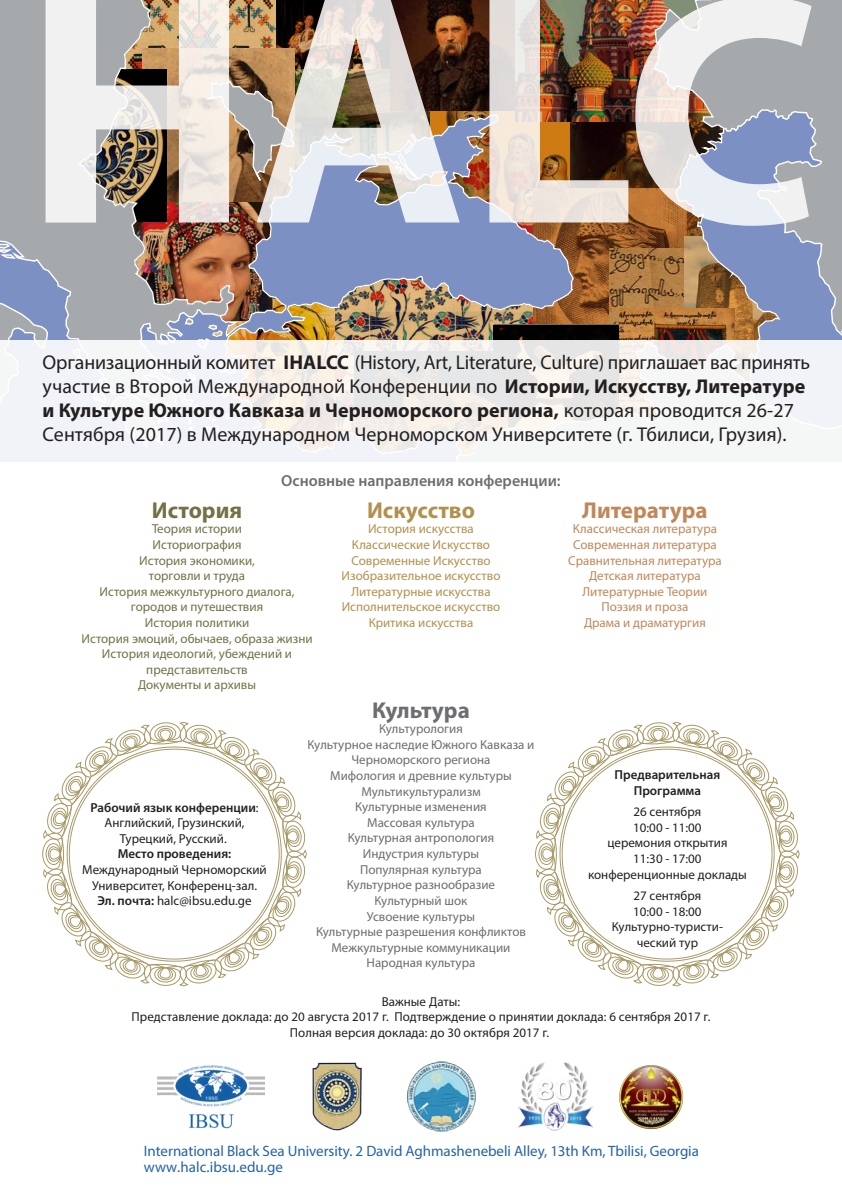
<style>
.page{position:relative;width:842px;height:1191px;background:#fff}
.page>*{position:absolute;margin:0;border:0;box-sizing:border-box;transform-origin:0 0}
.t1{font:700 23px "Myriad Pro";color:#c28759}
.t2{font:700 23px "Myriad Pro";color:#b2904d}
.t3{font:700 23px "Myriad Pro";color:#6d6e71}
.t4{font:700 23px "Myriad Pro";color:#737145}
.t5{font:20px/24px "Myriad Pro";color:#231f20}
.t6{font:600 16px "Myriad Pro";color:#6d6e71}
.t7{font:15px "Myriad Pro";letter-spacing:-.005em;color:#2462a7}
.t8{font:13px/15.6px "Myriad Pro";color:#231f20;text-align:center}
.t9{font:13px/15.6px "Myriad Pro";color:#6d6e71;text-align:center}
.t10{font:13px/15.6px "Myriad Pro";color:#737145;text-align:center}
.t11{font:13px/15.6px "Myriad Pro";color:#b2904d;text-align:center}
.t12{font:13px/15.6px "Myriad Pro";color:#c28759;text-align:center}
.t13{font:600 13px/15.6px "Myriad Pro";color:#231f20;text-align:center}
.s1{font-weight:700}
.s2{font-weight:600}
</style>
<div class="page">
<svg style="left:0;top:0;width:77px;height:340px;background:#9ca4b4"></svg>
<svg style="left:0;top:243px;width:16px;height:17px"></svg>
<div style="left:14px;top:69px;width:32px;height:153px;background:#a6a9ac"></div>
<img style="left:77px;top:0;width:765px;height:340px">
<svg style="left:184px;top:317px;width:40px;height:23px"></svg>
<svg style="left:46px;top:0;width:183px;height:222px"></svg>
<img style="left:257px;top:0;width:203px;height:222px">
<img style="left:489px;top:0;width:139px;height:222px">
<svg style="left:635px;top:0;width:176px;height:226px"></svg>
<div style="left:0;top:340px;width:842px;height:122px;background:linear-gradient(to right,#f2f2f3,#f2f1f0)"></div>
<svg style="left:42px;top:721px;width:265px;height:266px"></svg>
<svg style="left:535px;top:721px;width:265px;height:266px"></svg>
<img style="left:312px;top:1062px;width:50px;height:69px">
<img style="left:157px;top:1065px;width:108px;height:64px">
<img style="left:407px;top:1061px;width:69px;height:70px">
<img style="left:517px;top:1062px;width:76px;height:69px">
<img style="left:619px;top:1065px;width:64px;height:64px">
<p class="t5" style="left:43px;top:350px;width:769px">Организационный комитет <span class="s1">IHALCC</span> (History, Art, Literature, Culture) приглашает вас принять участие в Второй Международной Конференции по <span class="s1">Истории, Искусству, Литературе и Культуре Южного Кавказа и Черноморского региона,</span> которая проводится 26-27<br>Сентября (2017) в Международном Черноморском Университете (г. Тбилиси, Грузия).</p>
<p class="t6" style="left:281px;top:470px;width:281px">Основные направления конференции:</p>
<h1 class="t4" style="left:152px;top:495px;width:92px">История</h1>
<p class="t10" style="left:81px;top:521px;width:233px">Теория истории<br>Историография<br>История экономики,<br>торговли и труда<br>История межкультурного диалога, городов и путешествия<br>История политики<br>История эмоций, обычаев, образа жизни<br>История идеологий, убеждений и представительств<br>Документы и архивы</p>
<h1 class="t2" style="left:367px;top:495px;width:109px">Искусство</h1>
<p class="t11" style="left:342px;top:521px;width:160px">История искусства<br>Классические Искусство<br>Современные Искусство<br>Изобразительное искусство<br>Литературные искусства<br>Исполнительское искусство<br>Критика искусства</p>
<p class="t8" style="left:91px;top:799px;width:169px"><span class="s2">Рабочий язык конференции</span>:<br>Английский, Грузинский,<br>Турецкий, Русский.</p>
<p class="t13" style="left:118px;top:846px;width:115px">Место проведения:</p>
<p class="t8" style="left:82px;top:861px;width:186px">Международный Черноморский<br>Университет, Конференц-зал.<br><span class="s2">Эл. почта:</span> halc@ibsu.edu.ge</p>
<h1 class="t3" style="left:372px;top:695px;width:99px">Культура</h1>
<p class="t9" style="left:307px;top:721px;width:229px">Культурология<br>Культурное наследие Южного Кавказа и<br>Черноморского региона<br>Мифология и древние культуры<br>Мультикультурализм<br>Культурные изменения<br>Массовая культура<br>Культурная антропология<br>Индустрия культуры<br>Популярная культура<br>Культурное разнообразие<br>Культурный шок<br>Усвоение культуры<br>Культурные разрешения конфликтов<br>Межкультурные коммуникации<br>Народная культура</p>
<h1 class="t1" style="left:582px;top:495px;width:127px">Литература</h1>
<p class="t12" style="left:568px;top:521px;width:155px">Классическая литература<br>Современная литература<br>Сравнительная литература<br>Детская литература<br>Литературные Теории<br>Поэзия и проза<br>Драма и драматургия</p>
<p class="t13" style="left:614px;top:766px;width:107px">Предварительная<br>Программа</p>
<p class="t8" style="left:588px;top:804px;width:160px">26 сентября<br>10:00 - 11:00<br>церемония открытия<br>11:30 - 17:00 конференционные доклады</p>
<p class="t8" style="left:612px;top:888px;width:113px">27 сентября<br>10:00 - 18:00<br>Культурно-туристи&shy;ческий тур</p>
<p class="t8" style="left:132px;top:993px;width:580px">Важные Даты:<br>Представление доклада: до 20 августа 2017 г. Подтверждение о принятии доклада: 6 сентября 2017 г.<br>Полная версия доклада: до 30 октября 2017 г.</p>
<p class="t7" style="left:144px;top:1141px;width:556px">International Black Sea University. 2 David Aghmashenebeli Alley, 13th Km, Tbilisi, Georgia</p>
<p class="t7" style="left:144px;top:1157px;width:141px">www.halc.ibsu.edu.ge</p>
</div>
